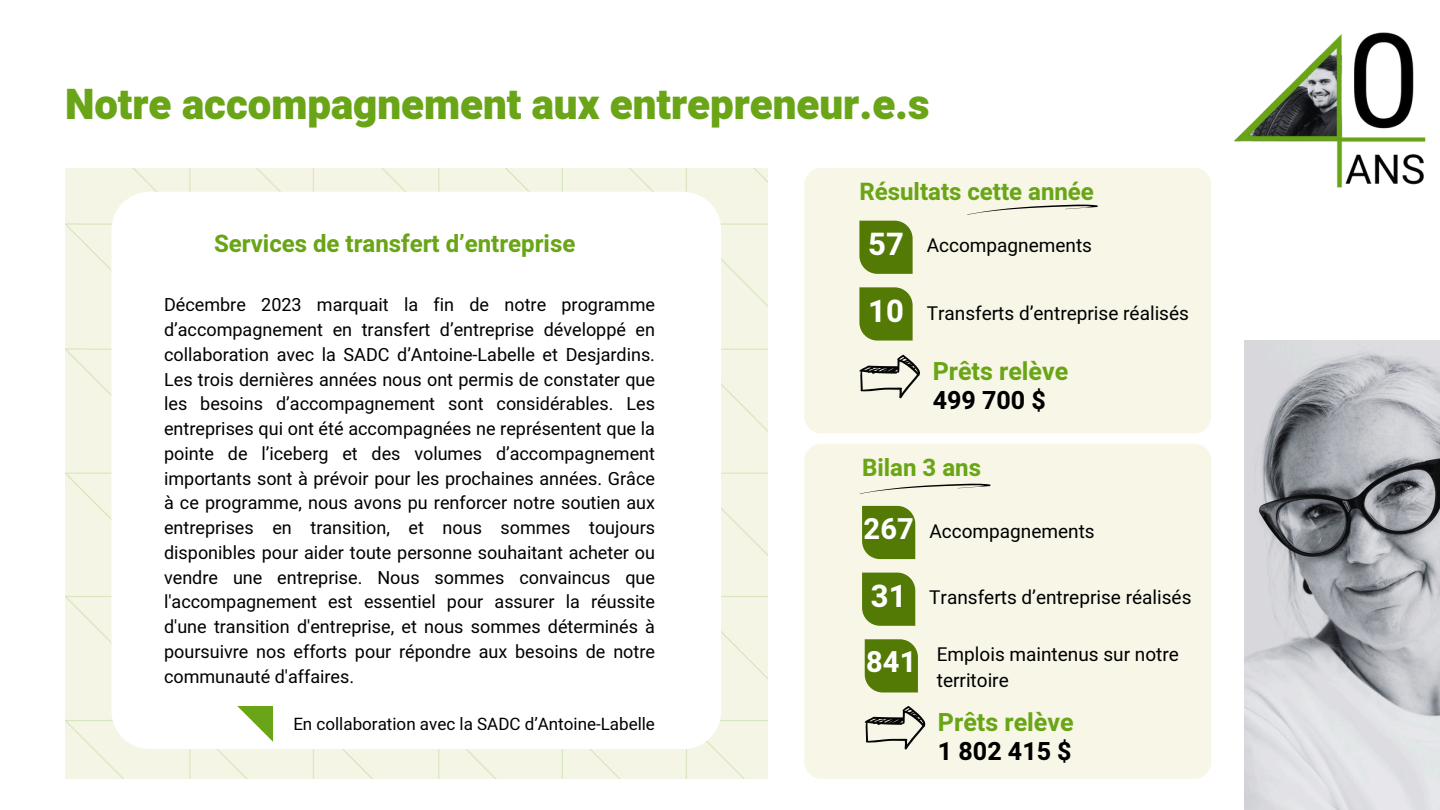
<style>
.page{position:relative;width:1440px;height:810px;background:#fff}
.page>*{position:absolute;margin:0;border:0;box-sizing:border-box;transform-origin:0 0}
.t1{font:900 42px "Heebo";color:#69a517}
.t2{font:700 31px "Heebo";color:#fff}
.t3{font:700 29px "Heebo";color:#fff}
.t4{font:700 25px/29.2px "Heebo";color:#69a517}
.t5{font:700 24px "Heebo";color:#69a517}
.t6{font:19px/26.2px "Heebo";color:#000}
.t7{font:18px/24.8px "Heebo";color:#000;text-align:justify}
.t8{font:17px "Heebo";color:#000}
.s1{color:#000}
</style>
<div class="page">
<div style="left:65px;top:168px;width:703px;height:611px;background:#f5f5e6"></div>
<svg style="left:111px;top:192px;width:610px;height:557px"></svg>
<div style="left:804px;top:168px;width:407px;height:265px;background:#f8f6e7;border-radius:17px"></div>
<svg style="left:859px;top:221px;width:54px;height:53px;background:#5c8213"></svg>
<svg style="left:859px;top:287px;width:54px;height:54px;background:#5e8316"></svg>
<div style="left:804px;top:444px;width:407px;height:335px;background:#f8f6e7;border-radius:17px"></div>
<div style="left:862px;top:506px;width:53px;height:53px;background:#527a05"></div>
<svg style="left:862px;top:573px;width:53px;height:53px;background:#5a8010"></svg>
<svg style="left:865px;top:639px;width:53px;height:53px;background:#5a8010"></svg>
<svg style="left:859px;top:355px;width:61px;height:43px"></svg>
<svg style="left:967px;top:204px;width:131px;height:11px"></svg>
<svg style="left:859px;top:483px;width:132px;height:11px"></svg>
<svg style="left:865px;top:706px;width:60px;height:43px"></svg>
<img style="left:1245px;top:341px;width:195px;height:469px">
<img style="left:1235px;top:32px;width:191px;height:156px">
<svg style="left:237px;top:706px;width:36px;height:36px"></svg>
<h3 class="t1" style="left:65px;top:75px;width:866px">Notre accompagnement aux entrepreneur.e.s</h3>
<h4 class="t5" style="left:859px;top:175px;width:236px">Résultats cette année</h4>
<p class="t5" style="left:214px;top:227px;width:363px">Services de transfert d’entreprise</p>
<p class="t2" style="left:868px;top:223px;width:37px">57</p>
<p class="t6" style="left:927px;top:233px;width:167px">Accompagnements</p>
<p class="t7" style="left:164px;top:293px;width:492px">Décembre 2023 marquait la fin de notre programme d’accompagnement en transfert d’entreprise développé en collaboration avec la SADC d’Antoine-Labelle et Desjardins.<br>Les trois dernières années nous ont permis de constater que les besoins d’accompagnement sont considérables. Les entreprises qui ont été accompagnées ne représentent que la pointe de l’iceberg et des volumes d’accompagnement importants sont à prévoir pour les prochaines années. Grâce à ce programme, nous avons pu renforcer notre soutien aux entreprises en transition, et nous sommes toujours disponibles pour aider toute personne souhaitant acheter ou vendre une entreprise. Nous sommes convaincus que l'accompagnement est essentiel pour assurer la réussite d'une transition d'entreprise, et nous sommes déterminés à poursuivre nos efforts pour répondre aux besoins de notre communauté d'affaires.</p>
<h4 class="t8" style="left:293px;top:712px;width:363px">En collaboration avec la SADC d’Antoine-Labelle</h4>
<p class="t2" style="left:868px;top:290px;width:37px">10</p>
<p class="t6" style="left:927px;top:301px;width:264px">Transferts d’entreprise réalisés</p>
<p class="t4" style="left:933px;top:358px;width:137px">Prêts relève<br><span class="s1">499 700 $</span></p>
<p class="t5" style="left:862px;top:451px;width:120px">Bilan 3 ans</p>
<p class="t3" style="left:864px;top:509px;width:52px">267</p>
<h4 class="t6" style="left:929px;top:519px;width:167px">Accompagnements</h4>
<h3 class="t2" style="left:871px;top:575px;width:37px">31</h3>
<h3 class="t6" style="left:929px;top:585px;width:264px">Transferts d’entreprise réalisés</h3>
<p class="t6" style="left:937px;top:642px;width:244px">Emplois maintenus sur notre territoire</p>
<p class="t3" style="left:866px;top:642px;width:52px">841</p>
<h2 class="t4" style="left:938px;top:709px;width:137px">Prêts relève<br><span class="s1">1 802 415 $</span></h2>
</div>
